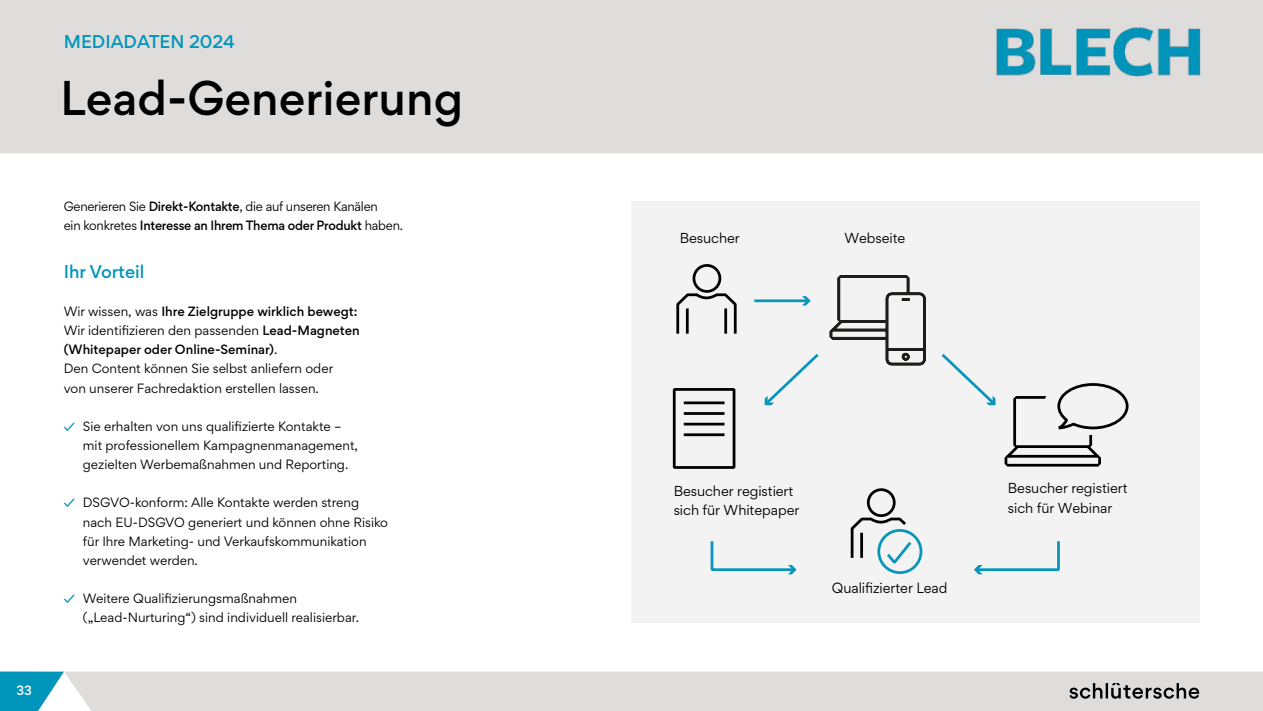
<style>
.page{position:relative;width:1263px;height:711px;background:#fff}
.page>*{position:absolute;margin:0;border:0;box-sizing:border-box;transform-origin:0 0}
.t1{font:500 43.5px "Gordita";color:#000}
.t2{font:500 16.5px "Gordita";color:#0095bb}
.t3{font:13.2px "Gordita";letter-spacing:-.005em;color:#000}
.t4{font:12.9px/19.6px "Gordita";letter-spacing:-.005em;color:#000}
.t5{font:12px/19.2px "Gordita";color:#000}
.t6{font:12px/19.2px "Gordita";letter-spacing:-.02em;color:#000}
.t7{font:500 12px "Gordita";color:#fff}
.s1{font-weight:500}
.s2{font-weight:500;color:#0095bb}
</style>
<div class="page">
<div style="left:0;top:0;width:1263px;height:153px;background:#dedddc"></div>
<div style="left:64px;top:671px;width:1199px;height:39px;background:#dedddc"></div>
<svg style="left:0;top:671px;width:64px;height:39px"></svg>
<svg style="left:1069px;top:682px;width:130px;height:16px;background:#989796"></svg>
<img style="left:992px;top:23px;width:213px;height:56px">
<div style="left:631px;top:201px;width:568px;height:421px;background:#f3f3f3"></div>
<div style="left:692px;top:264px;width:29px;height:29px;border:3px solid #000;border-radius:50%"></div>
<svg style="left:676px;top:292px;width:61px;height:42px"></svg>
<svg style="left:764px;top:354px;width:55px;height:52px"></svg>
<svg style="left:941px;top:354px;width:55px;height:52px"></svg>
<hr style="left:754px;top:299px;width:53px;height:3px;background:#0895bb">
<svg style="left:802px;top:296px;width:9px;height:9px"></svg>
<div style="left:867px;top:488px;width:29px;height:29px;border:3px solid #000;border-radius:50%"></div>
<div style="left:673px;top:388px;width:62px;height:80px;border:3px solid #000"></div>
<hr style="left:684px;top:401px;width:40px;height:3px;background:#000">
<hr style="left:684px;top:412px;width:40px;height:2px;background:#000">
<hr style="left:684px;top:422px;width:40px;height:3px;background:#000">
<hr style="left:684px;top:433px;width:40px;height:3px;background:#000">
<svg style="left:1004px;top:383px;width:125px;height:83px"></svg>
<svg style="left:830px;top:275px;width:96px;height:90px"></svg>
<svg style="left:850px;top:516px;width:64px;height:50px"></svg>
<div style="left:877px;top:529px;width:45px;height:45px;border:3px solid #0895bb;border-radius:50%"></div>
<svg style="left:710px;top:541px;width:86px;height:33px"></svg>
<svg style="left:974px;top:541px;width:86px;height:33px"></svg>
<p class="t7" style="left:16px;top:681px;width:17px">33</p>
<h2 class="t2" style="left:64px;top:29px;width:173px">MEDIADATEN 2024</h2>
<h1 class="t1" style="left:60px;top:66px;width:405px">Lead-Generierung</h1>
<p class="t6" style="left:64px;top:196px;width:341px">Generieren Sie <span class="s1">Direkt-Kontakte</span>, die auf unseren Kanälen<br>ein konkretes <span class="s1">Interesse an Ihrem Thema oder Produkt</span> haben.</p>
<h2 class="t2" style="left:64px;top:259px;width:82px">Ihr Vorteil</h2>
<p class="t5" style="left:64px;top:301px;width:297px">Wir wissen, was <span class="s1">Ihre Zielgruppe wirklich bewegt:<br></span>Wir identifizieren den passenden <span class="s1">Lead-Magneten (Whitepaper oder Online-Seminar)</span>.<br>Den Content können Sie selbst anliefern oder<br>von unserer Fachredaktion erstellen lassen.</p>
<p class="t5" style="left:83px;top:416px;width:277px;text-indent:-19px"><span class="s2">✓</span> Sie erhalten von uns qualifizierte Kontakte – mit professionellem Kampagnenmanagement, gezielten Werbemaßnahmen und Reporting.</p>
<p class="t5" style="left:83px;top:493px;width:307px;text-indent:-19px"><span class="s2">✓</span> DSGVO-konform: Alle Kontakte werden streng nach EU-DSGVO generiert und können ohne Risiko für Ihre Marketing- und Verkaufskommunikation verwendet werden.</p>
<p class="t5" style="left:83px;top:588px;width:278px;text-indent:-19px"><span class="s2">✓</span> Weitere Qualifizierungsmaßnahmen („Lead-Nurturing“) sind individuell realisierbar.</p>
<p class="t4" style="left:680px;top:227px;width:62px">Besucher</p>
<p class="t4" style="left:844px;top:227px;width:62px">Webseite</p>
<p class="t4" style="left:674px;top:480px;width:127px">Besucher registiert sich für Whitepaper</p>
<p class="t4" style="left:1008px;top:477px;width:121px">Besucher registiert sich für Webinar</p>
<p class="t3" style="left:832px;top:577px;width:117px">Qualifizierter Lead</p>
</div>
